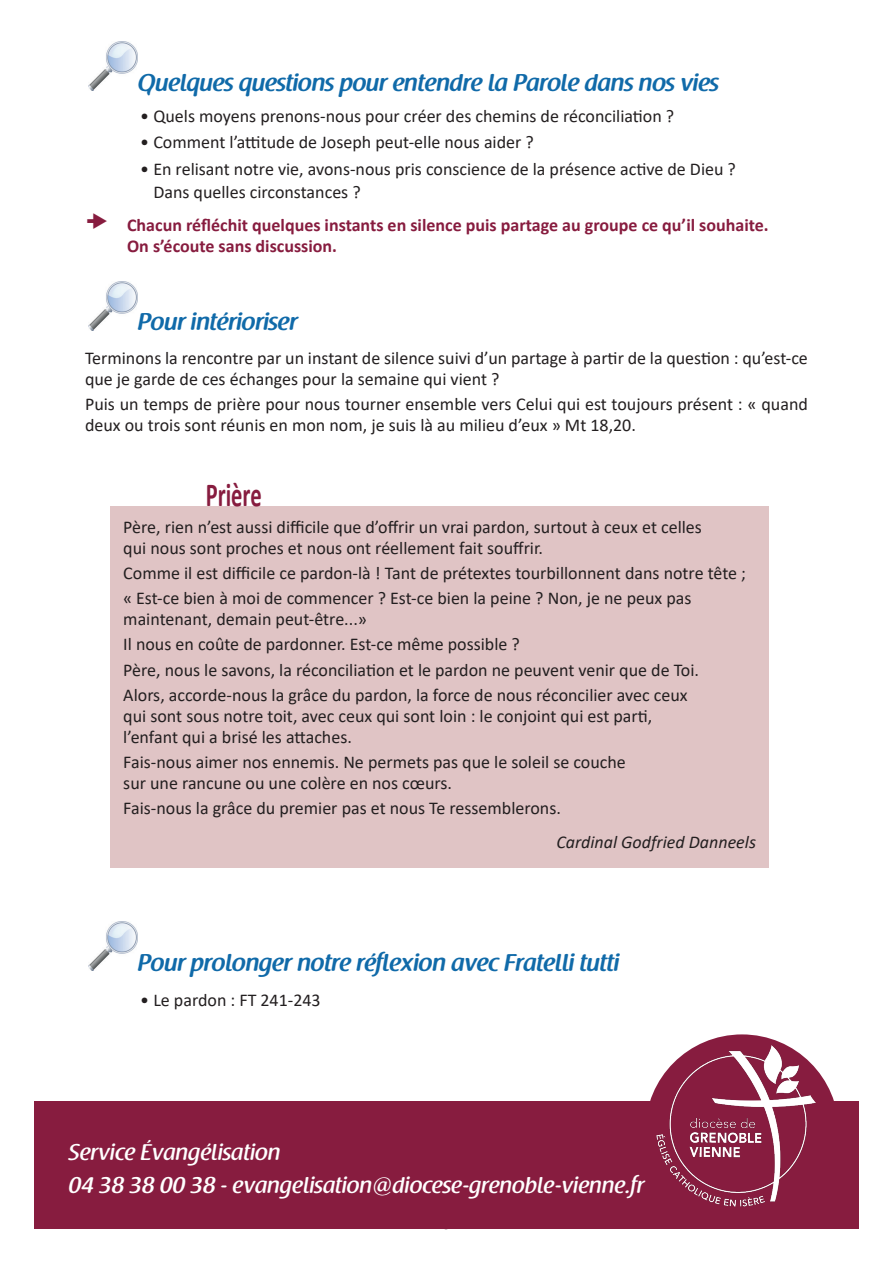
<style>
.page{position:relative;width:893px;height:1263px;background:#fff}
.page>*{position:absolute;margin:0;border:0;box-sizing:border-box;transform-origin:0 0}
.Titre_lectures{font:700 33.75px "Calibri";color:#871c3f;scale:.67 1}
.Titre_loupe{font:600 24px "Raspoutine";color:#106aa9}
.t1{font:500 22.5px "Raspoutine";color:#fff}
.TXT{font:18px/21px "Calibri";color:#231f20}
.TXT__puce{font:18px/22.5px "Calibri";color:#231f20}
.TXT-2{font:700 18px/21px "Calibri";color:#871c3f}
.TXT-3{font:italic 18px "Calibri";color:#231f20}
</style>
<div class="page">
<img style="left:88px;top:41px;width:50px;height:49px">
<img style="left:88px;top:281px;width:50px;height:49px">
<div style="left:111px;top:506px;width:658px;height:361px;background:#e0c4c5"></div>
<img style="left:88px;top:922px;width:50px;height:49px">
<div style="left:645px;top:1034px;width:194px;height:194px;background:#871c3f;border-radius:50%"></div>
<div style="left:34px;top:1101px;width:825px;height:128px;background:#871c3f"></div>
<img style="left:650px;top:1045px;width:166px;height:162px">
<p class="Titre_loupe" style="left:138px;top:69px;width:582px">Quelques questions pour entendre la Parole dans nos vies</p>
<p class="TXT__puce" style="left:140px;top:104px;width:535px">• Quels moyens prenons-nous pour créer des chemins de réconciliation ?</p>
<p class="TXT__puce" style="left:140px;top:131px;width:395px">• Comment l’attitude de Joseph peut-elle nous aider ?</p>
<p class="TXT__puce" style="left:153px;top:157px;width:584px;text-indent:-13px">• En relisant notre vie, avons-nous pris conscience de la présence active de Dieu ?<br>Dans quelles circonstances ?</p>
<p class="TXT-2" style="left:127px;top:215px;width:643px">Chacun réfléchit quelques instants en silence puis partage au groupe ce qu’il souhaite.<br>On s’écoute sans discussion.</p>
<p class="Titre_loupe" style="left:138px;top:309px;width:161px">Pour intérioriser</p>
<p class="TXT" style="left:85px;top:347px;width:724px">Terminons la rencontre par un instant de silence suivi d’un partage à partir de la question : qu’est-ce que je garde de ces échanges pour la semaine qui vient ?</p>
<p class="TXT" style="left:85px;top:393px;width:724px">Puis un temps de prière pour nous tourner ensemble vers Celui qui est toujours présent : « quand deux ou trois sont réunis en mon nom, je suis là au milieu d’eux » Mt 18,20.</p>
<p class="Titre_lectures" style="left:206px;top:471px;width:85px">Prière</p>
<p class="TXT" style="left:123px;top:516px;width:580px">Père, rien n’est aussi difficile que d’offrir un vrai pardon, surtout à ceux et celles qui nous sont proches et nous ont réellement fait souffrir.</p>
<p class="TXT" style="left:123px;top:562px;width:624px">Comme il est difficile ce pardon-là ! Tant de prétextes tourbillonnent dans notre tête ;</p>
<p class="TXT" style="left:123px;top:587px;width:570px">« Est-ce bien à moi de commencer ? Est-ce bien la peine ? Non, je ne peux pas maintenant, demain peut-être...»</p>
<p class="TXT" style="left:123px;top:633px;width:398px">Il nous en coûte de pardonner. Est-ce même possible ?</p>
<p class="TXT" style="left:123px;top:659px;width:577px">Père, nous le savons, la réconciliation et le pardon ne peuvent venir que de Toi.</p>
<p class="TXT" style="left:123px;top:684px;width:566px">Alors, accorde-nous la grâce du pardon, la force de nous réconcilier avec ceux qui sont sous notre toit, avec ceux qui sont loin : le conjoint qui est parti, l’enfant qui a brisé les attaches.</p>
<p class="TXT" style="left:123px;top:751px;width:504px">Fais-nous aimer nos ennemis. Ne permets pas que le soleil se couche sur une rancune ou une colère en nos cœurs.</p>
<p class="TXT" style="left:123px;top:797px;width:439px">Fais-nous la grâce du premier pas et nous Te ressemblerons.</p>
<p class="TXT-3" style="left:556px;top:829px;width:201px">Cardinal Godfried Danneels</p>
<p class="Titre_loupe" style="left:138px;top:949px;width:483px">Pour prolonger notre réflexion avec Fratelli tutti</p>
<p class="TXT__puce" style="left:140px;top:988px;width:182px">• Le pardon : FT 241-243</p>
<p class="t1" style="left:68px;top:1139px;width:214px">Service Évangélisation</p>
<p class="t1" style="left:68px;top:1172px;width:578px">04 38 38 00 38 - evangelisation@diocese-grenoble-vienne.fr</p>
</div>
